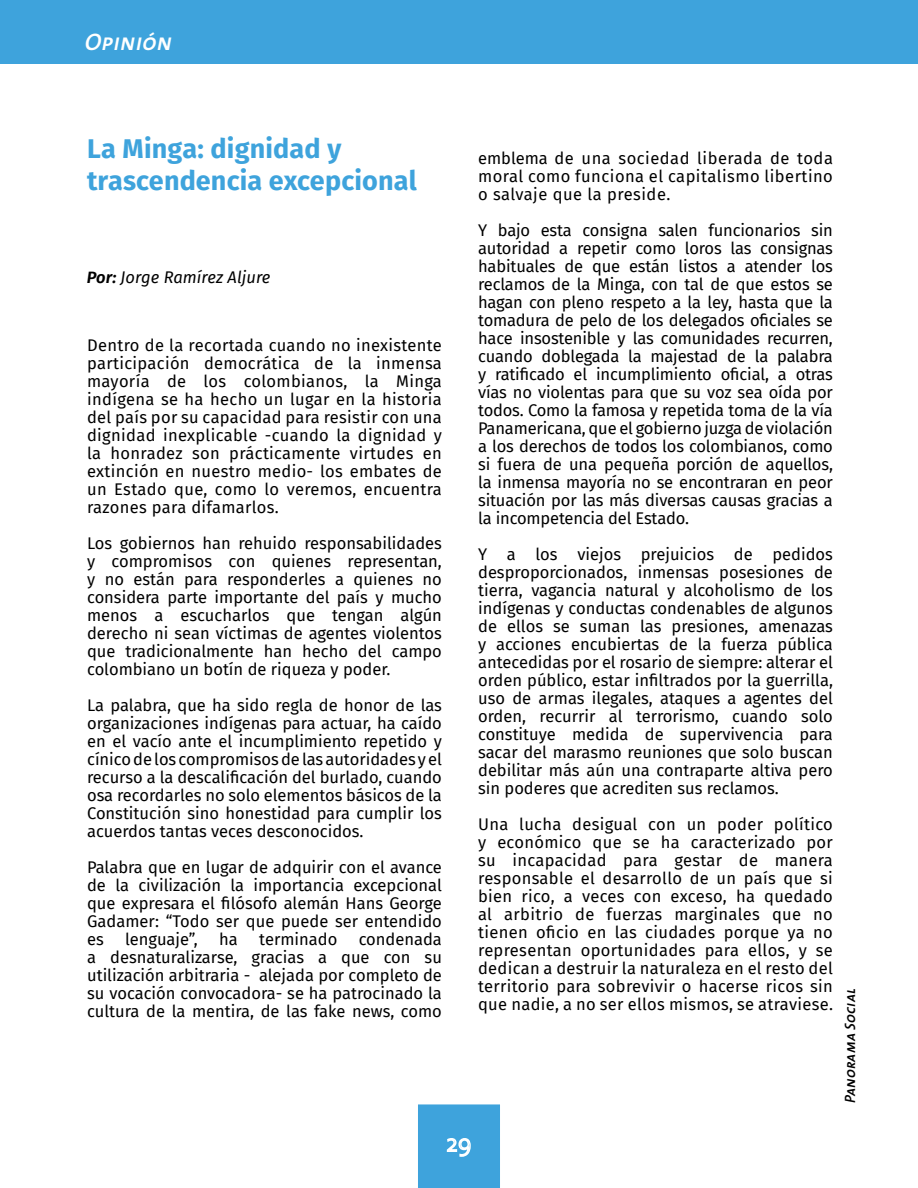
<style>
.page{position:relative;width:918px;height:1188px;background:#fff}
.page>*{position:absolute;margin:0;border:0;box-sizing:border-box;transform-origin:0 0}
.t1{font:700 27px/32.4px "Fira Sans";letter-spacing:.005em;color:#3ea3dc}
.t2{font:24px "The Sans Semi Bold Italic Caps";letter-spacing:.005em;color:#fff}
.t3{font:16.5px/18px "Fira Sans";color:#000;text-align:justify}
.t4{font:italic 16.5px "Fira Sans";letter-spacing:.005em;color:#000}
.t5{font:15px "The Sans Semi Bold Italic Caps";letter-spacing:.005em;color:#000}
.s1{font-weight:600}
</style>
<div class="page">
<div style="left:0;top:0;width:917px;height:63px;background:#3ea3dc"></div>
<div style="left:418px;top:1104px;width:82px;height:84px;background:#3ea3dc"></div>
<h2 class="t2" style="left:85px;top:22px;width:89px">Opinión</h2>
<h1 class="t1" style="left:87px;top:132px;width:331px">La Minga: dignidad y trascendencia excepcional</h1>
<p class="t4" style="left:87px;top:265px;width:185px"><span class="s1">Por:</span> Jorge Ramírez Aljure</p>
<p class="t3" style="left:87px;top:336px;width:356px">Dentro de la recortada cuando no inexistente participación democrática de la inmensa mayoría de los colombianos, la Minga indígena se ha hecho un lugar en la historia del país por su capacidad para resistir con una dignidad inexplicable -cuando la dignidad y la honradez son prácticamente virtudes en extinción en nuestro medio- los embates de un Estado que, como lo veremos, encuentra razones para difamarlos.</p>
<p class="t3" style="left:87px;top:534px;width:356px">Los gobiernos han rehuido responsabilidades y compromisos con quienes representan, y no están para responderles a quienes no considera parte importante del país y mucho menos a escucharlos que tengan algún derecho ni sean víctimas de agentes violentos que tradicionalmente han hecho del campo colombiano un botín de riqueza y poder.</p>
<p class="t3" style="left:87px;top:696px;width:356px">La palabra, que ha sido regla de honor de las organizaciones indígenas para actuar, ha caído en el vacío ante el incumplimiento repetido y cínico de los compromisos de las autoridades y el recurso a la descalificación del burlado, cuando osa recordarles no solo elementos básicos de la Constitución sino honestidad para cumplir los acuerdos tantas veces desconocidos.</p>
<p class="t3" style="left:87px;top:858px;width:356px">Palabra que en lugar de adquirir con el avance de la civilización la importancia excepcional que expresara el filósofo alemán Hans George Gadamer: “Todo ser que puede ser entendido es</p>
<p class="t3" style="left:125px;top:930px;width:74px">lenguaje”,</p>
<p class="t3" style="left:219px;top:930px;width:20px">ha</p>
<p class="t3" style="left:259px;top:930px;width:80px">terminado</p>
<p class="t3" style="left:87px;top:930px;width:356px;text-indent:272px">condenada a desnaturalizarse, gracias a que con su utilización arbitraria - alejada por completo de su vocación convocadora- se ha patrocinado la cultura de la mentira, de las fake news, como</p>
<p class="t3" style="left:478px;top:149px;width:356px">emblema de una sociedad liberada de toda moral como funciona el capitalismo libertino o salvaje que la preside.</p>
<p class="t3" style="left:478px;top:221px;width:356px">Y bajo esta consigna salen funcionarios sin autoridad a repetir como loros las consignas habituales de que están listos a atender los reclamos de la Minga, con tal de que estos se hagan con pleno respeto a la ley, hasta que la tomadura de pelo de los delegados oficiales se hace insostenible y las comunidades recurren, cuando doblegada la majestad de la palabra y ratificado el incumplimiento oficial, a otras vías no violentas para que su voz sea oída por todos. Como la famosa y repetida toma de la vía Panamericana, que el gobierno juzga de violación a los derechos de todos los colombianos, como si fuera de una pequeña porción de aquellos, la inmensa mayoría no se encontraran en peor situación por las más diversas causas gracias a la incompetencia del Estado.</p>
<p class="t3" style="left:478px;top:545px;width:356px">Y a los viejos prejuicios de pedidos desproporcionados, inmensas posesiones de tierra, vagancia natural y alcoholismo de los indígenas y conductas condenables de algunos de ellos se suman las presiones, amenazas y acciones encubiertas de la fuerza pública antecedidas por el rosario de siempre: alterar el orden público, estar infiltrados por la guerrilla, uso de armas ilegales, ataques a agentes del orden, recurrir al terrorismo, cuando solo constituye medida de supervivencia para sacar del marasmo reuniones que solo buscan debilitar más aún una contraparte altiva pero sin poderes que acrediten sus reclamos.</p>
<p class="t3" style="left:478px;top:815px;width:356px">Una lucha desigual con un poder político y económico que se ha caracterizado por su incapacidad para gestar de manera responsable el desarrollo de un país que si bien rico, a veces con exceso, ha quedado al arbitrio de fuerzas marginales que no tienen oficio en las ciudades porque ya no representan oportunidades para ellos, y se dedican a destruir la naturaleza en el resto del territorio para sobrevivir o hacerse ricos sin que nadie, a no ser ellos mismos, se atraviese.</p>
<p class="t5" style="left:838px;top:1103px;width:116px;rotate:-90deg">Panorama Social</p>
</div>
